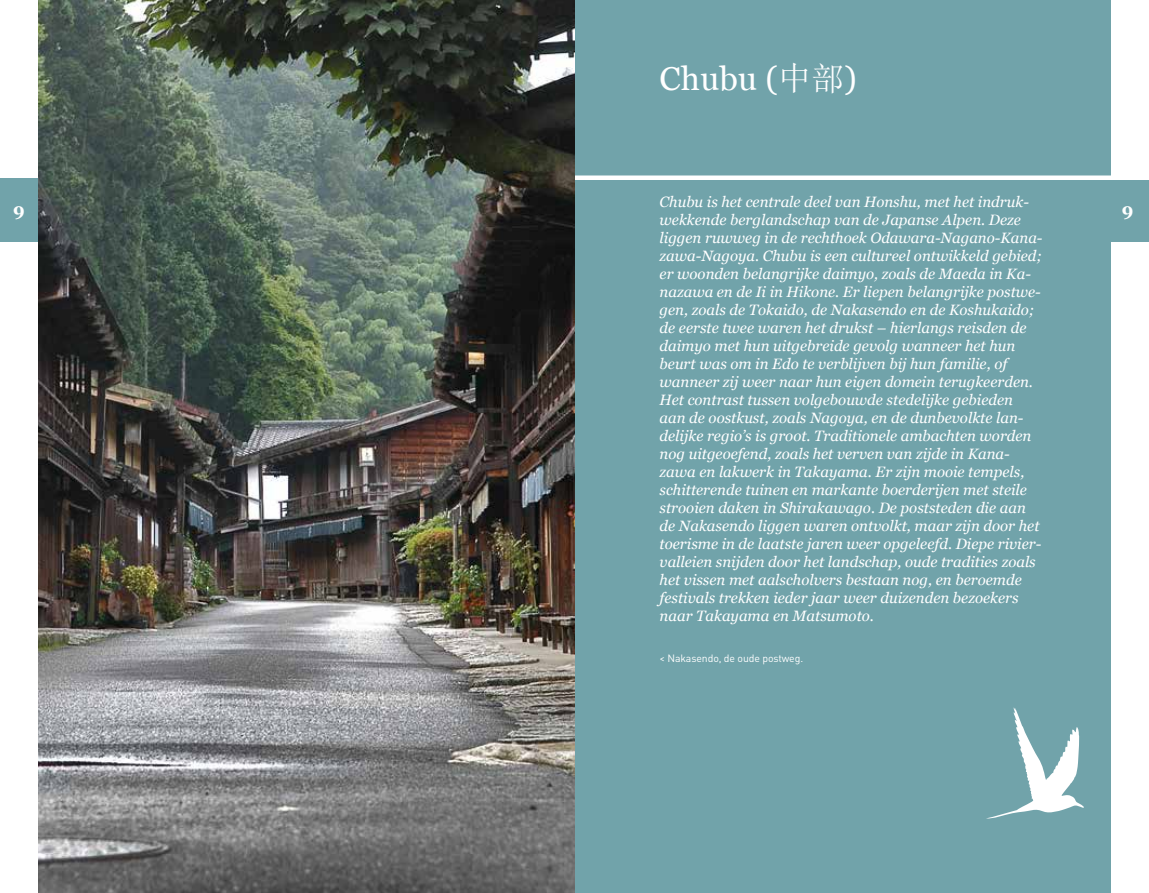
<style>
.page{position:relative;width:1149px;height:893px;background:#fff}
.page>*{position:absolute;margin:0;border:0;box-sizing:border-box;transform-origin:0 0}
.t1{font:33px "Georgia";letter-spacing:.005em;color:#fff}
.t2{font:700 18px "Georgia";color:#fff}
.t3{font:italic 15px/18px "Georgia";color:#fff}
.t4{font:10.5px "DIN Pro";letter-spacing:-.01em;color:#fff}
.s1{font-family:"Sim Sun"}
</style>
<div class="page">
<div style="left:574px;top:0;width:536px;height:893px;background:#71a3aa"></div>
<div style="left:1110px;top:179px;width:38px;height:63px;background:#71a3aa"></div>
<div style="left:574px;top:175px;width:574px;height:5px;background:#fff"></div>
<div style="left:0;top:179px;width:38px;height:63px;background:#71a3aa"></div>
<svg style="left:988px;top:707px;width:95px;height:111px"></svg>
<img style="left:38px;top:0;width:536px;height:893px">
<h1 class="t1" style="left:659px;top:59px;width:199px">Chubu (<span class="s1">中部</span>)</h1>
<p class="t3" style="left:659px;top:193px;width:384px">Chubu is het centrale deel van Honshu, met het indruk&shy;wekkende berglandschap van de Japanse Alpen. Deze liggen ruwweg in de rechthoek Odawara-Nagano-Kana&shy;zawa-Nagoya. Chubu is een cultureel ontwikkeld gebied; er woonden belangrijke daimyo, zoals de Maeda in Ka&shy;nazawa en de Ii in Hikone. Er liepen belangrijke postwe&shy;gen, zoals de Tokaido, de Nakasendo en de Koshukaido; de eerste twee waren het drukst – hierlangs reisden de daimyo met hun uitgebreide gevolg wanneer het hun beurt was om in Edo te verblijven bij hun familie, of wanneer zij weer naar hun eigen domein terugkeerden.<br>Het contrast tussen volgebouwde stedelijke gebieden aan de oostkust, zoals Nagoya, en de dunbevolkte lan&shy;delijke regio’s is groot. Traditionele ambachten worden nog uitgeoefend, zoals het verven van zijde in Kana&shy;zawa en lakwerk in Takayama. Er zijn mooie tempels, schitterende tuinen en markante boerderijen met steile strooien daken in Shirakawago. De poststeden die aan de Nakasendo liggen waren ontvolkt, maar zijn door het toerisme in de laatste jaren weer opgeleefd. Diepe rivier&shy;valleien snijden door het landschap, oude tradities zoals het vissen met aalscholvers bestaan nog, en beroemde festivals trekken ieder jaar weer duizenden bezoekers naar Takayama en Matsumoto.</p>
<p class="t4" style="left:659px;top:649px;width:145px">&lt; Nakasendo, de oude postweg.</p>
<p class="t2" style="left:13px;top:198px;width:13px">9</p>
<p class="t2" style="left:1121px;top:198px;width:13px">9</p>
</div>
